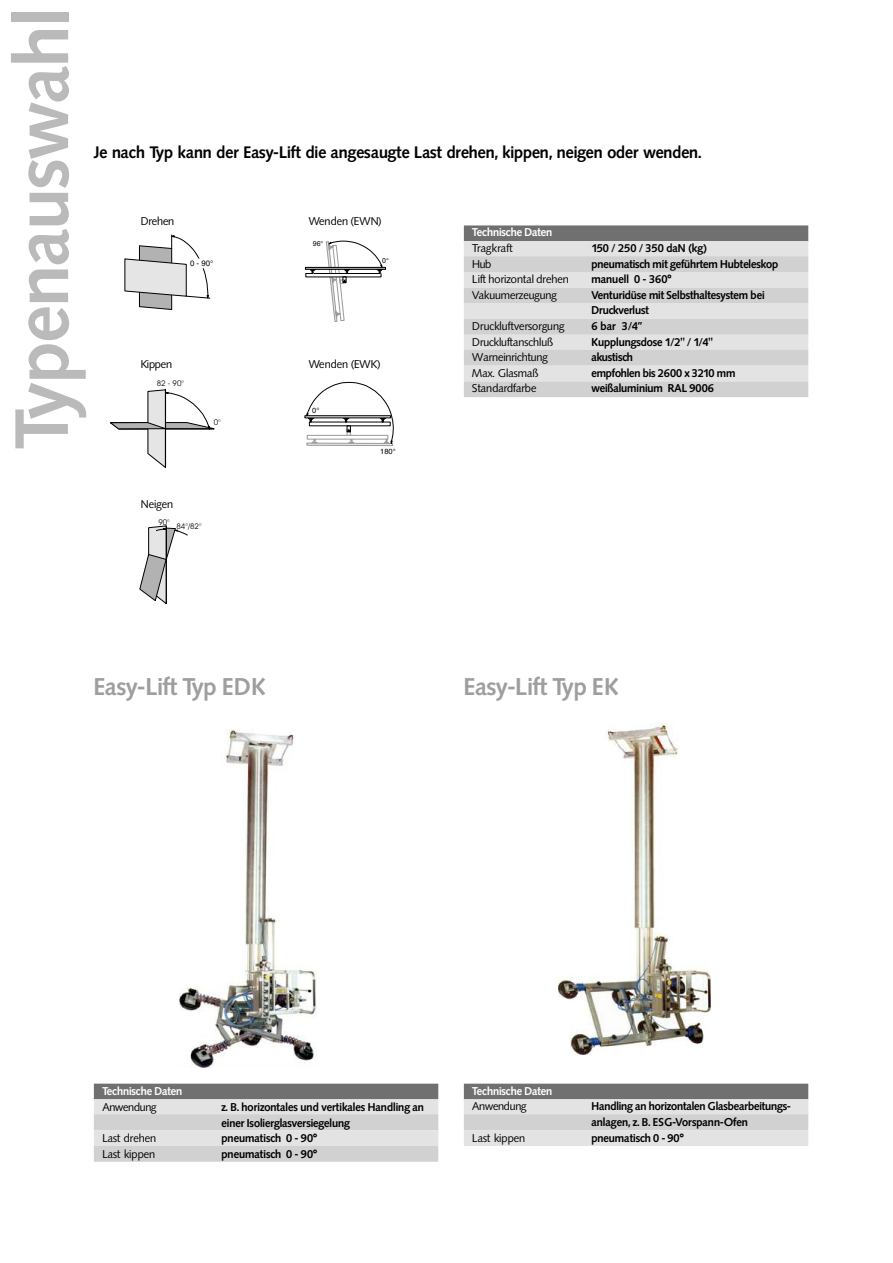
<style>
.page{position:relative;width:893px;height:1263px;background:#fff}
.page>*{position:absolute;margin:0;border:0;box-sizing:border-box;transform-origin:0 0}
.t1{font:75px "Synthese BSK Bold+NMXJXG";color:#bababa}
.t2{font:24px "Synthese BSK Bold+NMXJXG";color:#9e9e9e}
.t3{font:16.5px "Synthese BSK Bold+NMXJXG";color:#000}
.t4{font:11.25px/15.6px "Synthese BSK Bold+NMXJXG";letter-spacing:-.005em;color:#000}
.t5{font:11.25px "Synthese BSK Roman+SELOPA";color:#000}
.t6{font:11.25px "Synthese BSK Bold+NMXJXG";letter-spacing:-.01em;color:#fff}
.t7{font:11.25px "Synthese BSK Roman+SELOPA";letter-spacing:-.025em;color:#000}
.t8{font:7.8px "Avant Garde IT Cby BT Book+T42+IEDEYL";color:#000}
.t9{font:7.8px "Helvetica";color:#000}
.t10{font:7.5px "Helvetica";color:#000}
.t11{font:7.05px "Helvetica";color:#000}
</style>
<div class="page">
<img style="left:559px;top:723px;width:151px;height:332px">
<svg style="left:125px;top:235px;width:85px;height:75px"></svg>
<svg style="left:140px;top:526px;width:48px;height:78px"></svg>
<svg style="left:110px;top:390px;width:104px;height:78px"></svg>
<div style="left:305px;top:273px;width:76px;height:4px;border:1px solid #000"></div>
<svg style="left:308px;top:270px;width:8px;height:4px"></svg>
<svg style="left:326px;top:240px;width:57px;height:82px"></svg>
<div style="left:305px;top:267px;width:81px;height:3px;border:1px solid #000"></div>
<div style="left:307px;top:443px;width:86px;height:3px;border:1px solid #9a9a9a"></div>
<svg style="left:305px;top:382px;width:89px;height:63px"></svg>
<div style="left:307px;top:435px;width:81px;height:4px;border:1px solid #9a9a9a"></div>
<img style="left:179px;top:729px;width:138px;height:338px">
<div style="left:95px;top:1084px;width:343px;height:15px;background:#707070"></div>
<div style="left:95px;top:1100px;width:343px;height:14px;background:#e3e3e3"></div>
<div style="left:94px;top:1099px;width:344px;height:16px;border:1px solid #e3e3e3"></div>
<div style="left:95px;top:1115px;width:343px;height:14px;background:#d1d1d1"></div>
<div style="left:94px;top:1114px;width:344px;height:16px;border:1px solid #d1d1d1"></div>
<div style="left:95px;top:1131px;width:343px;height:14px;background:#e3e3e3"></div>
<div style="left:94px;top:1130px;width:344px;height:16px;border:1px solid #e3e3e3"></div>
<div style="left:95px;top:1147px;width:343px;height:14px;background:#d1d1d1"></div>
<div style="left:94px;top:1146px;width:344px;height:16px;border:1px solid #d1d1d1"></div>
<div style="left:465px;top:273px;width:343px;height:14px;background:#e3e3e3"></div>
<div style="left:464px;top:272px;width:344px;height:16px;border:1px solid #e3e3e3"></div>
<div style="left:465px;top:288px;width:343px;height:15px;background:#d1d1d1"></div>
<div style="left:465px;top:304px;width:343px;height:14px;background:#e3e3e3"></div>
<div style="left:464px;top:303px;width:344px;height:16px;border:1px solid #e3e3e3"></div>
<div style="left:465px;top:320px;width:343px;height:14px;background:#d1d1d1"></div>
<div style="left:464px;top:319px;width:344px;height:16px;border:1px solid #d1d1d1"></div>
<div style="left:465px;top:335px;width:343px;height:15px;background:#e3e3e3"></div>
<div style="left:465px;top:351px;width:343px;height:14px;background:#d1d1d1"></div>
<div style="left:464px;top:350px;width:344px;height:16px;border:1px solid #d1d1d1"></div>
<div style="left:465px;top:366px;width:343px;height:15px;background:#e3e3e3"></div>
<div style="left:465px;top:226px;width:343px;height:14px;background:#707070"></div>
<div style="left:464px;top:225px;width:344px;height:16px;border:1px solid #707070"></div>
<div style="left:465px;top:242px;width:343px;height:14px;background:#e3e3e3"></div>
<div style="left:464px;top:241px;width:344px;height:16px;border:1px solid #e3e3e3"></div>
<div style="left:465px;top:257px;width:343px;height:14px;background:#d1d1d1"></div>
<div style="left:464px;top:256px;width:344px;height:16px;border:1px solid #d1d1d1"></div>
<div style="left:465px;top:382px;width:343px;height:14px;background:#d1d1d1"></div>
<div style="left:464px;top:381px;width:344px;height:16px;border:1px solid #d1d1d1"></div>
<div style="left:465px;top:1084px;width:343px;height:15px;background:#707070"></div>
<div style="left:465px;top:1100px;width:343px;height:14px;background:#e3e3e3"></div>
<div style="left:464px;top:1099px;width:344px;height:16px;border:1px solid #e3e3e3"></div>
<div style="left:465px;top:1115px;width:343px;height:14px;background:#d1d1d1"></div>
<div style="left:464px;top:1114px;width:344px;height:16px;border:1px solid #d1d1d1"></div>
<div style="left:465px;top:1131px;width:343px;height:14px;background:#e3e3e3"></div>
<div style="left:464px;top:1130px;width:344px;height:16px;border:1px solid #e3e3e3"></div>
<h1 class="t1" style="left:1px;top:448px;width:441px;rotate:-90deg">Typenauswahl</h1>
<h3 class="t3" style="left:94px;top:143px;width:609px">Je nach Typ kann der Easy-Lift die angesaugte Last drehen, kippen, neigen oder wenden.</h3>
<p class="t5" style="left:309px;top:215px;width:75px">Wenden (EWN)</p>
<p class="t5" style="left:141px;top:215px;width:35px">Drehen</p>
<p class="t6" style="left:472px;top:226px;width:81px">Technische Daten</p>
<p class="t5" style="left:472px;top:242px;width:42px">Tragkraft</p>
<p class="t4" style="left:591px;top:240px;width:117px">150 / 250 / 350 daN (kg)</p>
<p class="t5" style="left:472px;top:258px;width:21px">Hub</p>
<p class="t4" style="left:591px;top:256px;width:188px">pneumatisch mit geführtem Hubteleskop</p>
<p class="t5" style="left:472px;top:273px;width:98px">Lift horizontal drehen</p>
<p class="t4" style="left:591px;top:272px;width:81px">manuell 0 - 360°</p>
<p class="t5" style="left:472px;top:289px;width:86px">Vakuumerzeugung</p>
<p class="t4" style="left:591px;top:287px;width:175px">Venturidüse mit Selbsthaltesystem bei<br>Druckverlust</p>
<p class="t5" style="left:472px;top:320px;width:94px">Druckluftversorgung</p>
<p class="t4" style="left:591px;top:318px;width:52px">6 bar 3/4”</p>
<p class="t5" style="left:472px;top:336px;width:82px">Druckluftanschluß</p>
<p class="t4" style="left:591px;top:334px;width:123px">Kupplungsdose 1/2" / 1/4"</p>
<p class="t5" style="left:472px;top:351px;width:77px">Warneinrichtung</p>
<p class="t4" style="left:591px;top:350px;width:43px">akustisch</p>
<p class="t5" style="left:472px;top:367px;width:68px">Max. Glasmaß</p>
<p class="t4" style="left:591px;top:365px;width:146px">empfohlen bis 2600 x 3210 mm</p>
<p class="t5" style="left:472px;top:382px;width:66px">Standardfarbe</p>
<p class="t4" style="left:591px;top:381px;width:124px">weißaluminium RAL 9006</p>
<p class="t11" style="left:313px;top:241px;width:12px">96°</p>
<p class="t11" style="left:382px;top:258px;width:8px">0°</p>
<p class="t9" style="left:190px;top:261px;width:25px">0 - 90°</p>
<p class="t5" style="left:309px;top:358px;width:74px">Wenden (EWK)</p>
<p class="t5" style="left:141px;top:358px;width:33px">Kippen</p>
<p class="t8" style="left:157px;top:379px;width:29px">82 - 90°</p>
<p class="t10" style="left:312px;top:407px;width:9px">0°</p>
<p class="t8" style="left:214px;top:418px;width:9px">0°</p>
<p class="t10" style="left:380px;top:448px;width:17px">180°</p>
<p class="t5" style="left:141px;top:498px;width:34px">Neigen</p>
<p class="t8" style="left:158px;top:517px;width:13px">90°</p>
<p class="t8" style="left:177px;top:521px;width:27px">84°/82°</p>
<h2 class="t2" style="left:94px;top:674px;width:172px">Easy-Lift Typ EDK</h2>
<h2 class="t2" style="left:464px;top:674px;width:156px">Easy-Lift Typ EK</h2>
<p class="t6" style="left:102px;top:1085px;width:81px">Technische Daten</p>
<p class="t7" style="left:102px;top:1101px;width:55px">Anwendung</p>
<p class="t4" style="left:222px;top:1099px;width:204px">z. B. horizontales und vertikales Handling an einer Isolierglasversiegelung</p>
<p class="t5" style="left:102px;top:1132px;width:55px">Last drehen</p>
<p class="t4" style="left:222px;top:1130px;width:97px">pneumatisch 0 - 90°</p>
<p class="t5" style="left:102px;top:1148px;width:54px">Last kippen</p>
<p class="t4" style="left:222px;top:1146px;width:97px">pneumatisch 0 - 90°</p>
<p class="t6" style="left:472px;top:1085px;width:81px">Technische Daten</p>
<p class="t7" style="left:472px;top:1100px;width:56px">Anwendung</p>
<p class="t4" style="left:591px;top:1099px;width:201px">Handling an horizontalen Glasbearbeitungs&shy;anlagen, z. B. ESG-Vorspann-Ofen</p>
<p class="t5" style="left:472px;top:1132px;width:54px">Last kippen</p>
<p class="t4" style="left:591px;top:1130px;width:94px">pneumatisch 0 - 90°</p>
</div>
